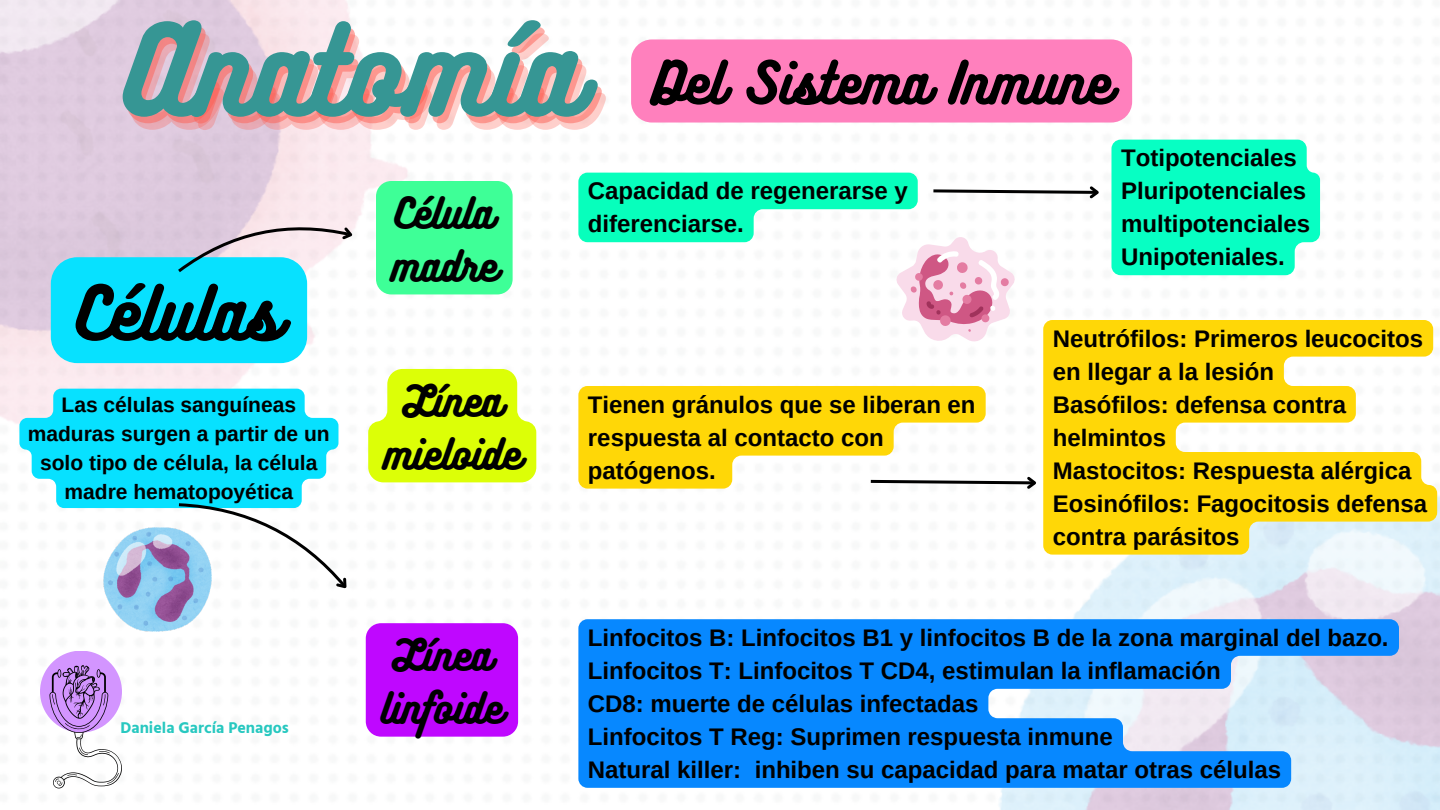
<style>
.page{position:relative;width:1440px;height:810px;background:#fff}
.page>*{position:absolute;margin:0;border:0;box-sizing:border-box;transform-origin:0 0}
.t1{font:66px "Bukhari Script";color:#000}
.t2{font:52px "Bukhari Script";color:#000}
.t3{font:38px/52.5px "Bukhari Script";color:#000}
.t4{font:700 24px/33px "Arimo";color:#000}
.t5{font:700 21px/29.2px "Arimo";color:#000;text-align:center}
.t6{font:700 16px "Hind";color:#28c8c0}
.s1{font-size:110.1px;color:rgb(253 97 85/.3)}
</style>
<div class="page">
<img style="left:999px;top:491px;width:441px;height:319px">
<img style="left:0;top:0;width:411px;height:424px">
<div style="left:376px;top:181px;width:137px;height:113px;background:#3eff97;border-radius:15px"></div>
<svg style="left:578px;top:386px;width:462px;height:106px"></svg>
<svg style="left:51px;top:208px;width:305px;height:155px;background:#69ddf2"></svg>
<svg style="left:19px;top:389px;width:342px;height:200px"></svg>
<svg style="left:578px;top:173px;width:521px;height:169px"></svg>
<img style="left:104px;top:527px;width:108px;height:105px">
<div style="left:631px;top:39px;width:501px;height:84px;background:#ff80bd;border-radius:21px"></div>
<svg style="left:368px;top:369px;width:168px;height:113px;background:#dffe23"></svg>
<div style="left:1111px;top:140px;width:209px;height:135px;background:#07ffc3"></div>
<div style="left:366px;top:623px;width:152px;height:114px;background:#bf07ff;border-radius:15px"></div>
<svg style="left:1043px;top:320px;width:394px;height:235px;fill:#ffd707"></svg>
<svg style="left:578px;top:619px;width:821px;height:169px;background:#379dfc"></svg>
<div style="left:40px;top:651px;width:82px;height:82px;background:#d395ff;border-radius:50%"></div>
<svg style="left:49px;top:669px;width:73px;height:119px"></svg>
<img style="left:62px;top:665px;width:38px;height:53px">
<p class="t2" style="left:134px;top:49px;width:979px"><span class="s1">Anatomía</span> Del Sistema Inmune</p>
<p class="t1" style="left:77px;top:270px;width:205px">Células</p>
<h2 class="t5" style="left:28px;top:390px;width:303px">Las células sanguíneas maduras surgen a partir de un solo tipo de célula, la célula madre hematopoyética</h2>
<h1 class="t3" style="left:391px;top:185px;width:108px">Célula madre</h1>
<h5 class="t3" style="left:383px;top:373px;width:139px;text-align:center">Línea mieloide</h5>
<h5 class="t6" style="left:121px;top:718px;width:170px">Daniela García Penagos</h5>
<h5 class="t3" style="left:381px;top:627px;width:123px">Línea linfoide</h5>
<h3 class="t4" style="left:588px;top:174px;width:321px">Capacidad de regenerarse y diferenciarse.</h3>
<h5 class="t4" style="left:588px;top:388px;width:389px">Tienen gránulos que se liberan en respuesta al contacto con patógenos.</h5>
<h4 class="t4" style="left:1121px;top:141px;width:191px">Totipotenciales<br>Pluripotenciales multipotenciales<br>Unipoteniales.</h4>
<h6 class="t4" style="left:1053px;top:322px;width:376px">Neutrófilos: Primeros leucocitos en llegar a la lesión<br>Basófilos: defensa contra helmintos<br>Mastocitos: Respuesta alérgica<br>Eosinófilos: Fagocitosis defensa contra parásitos</h6>
<p class="t4" style="left:588px;top:621px;width:802px">Linfocitos B: Linfocitos B1 y linfocitos B de la zona marginal del bazo.<br>Linfocitos T: Linfocitos T CD4, estimulan la inflamación<br>CD8: muerte de células infectadas<br>Linfocitos T Reg: Suprimen respuesta inmune<br>Natural killer: inhiben su capacidad para matar otras células</p>
</div>
